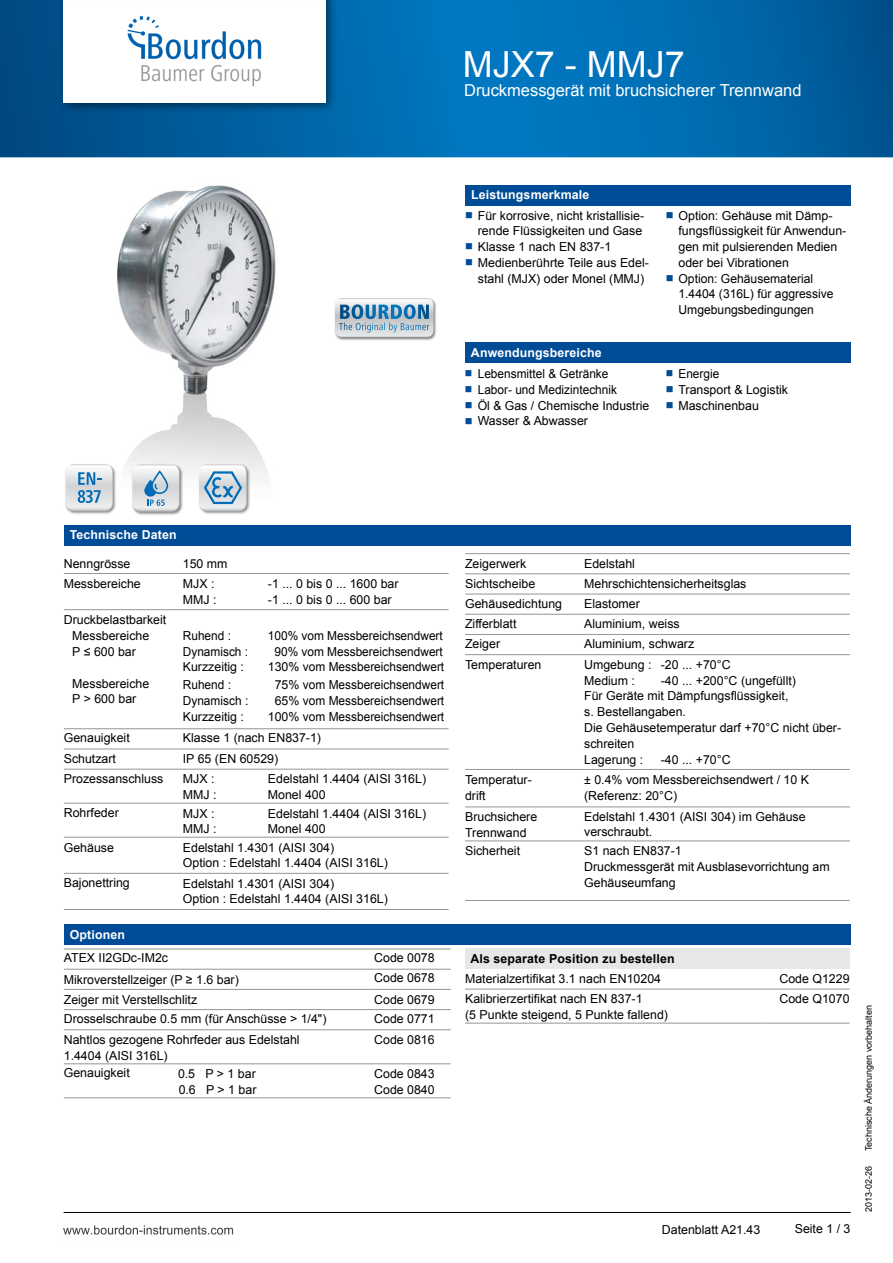
<style>
.page{position:relative;width:893px;height:1263px;background:#fff}
.page>*{position:absolute;margin:0;border:0;box-sizing:border-box;transform-origin:0 0}
.t1{font:36px "Arial";color:#fff}
.t2{font:16.5px "Arial";color:#fff}
.t3{font:12.3px/15.8px "Arial";color:#000}
.t4{font:12.3px/15.8px "Arial";color:#000;scale:.96 1}
.t5{font:700 12.3px "Arial";letter-spacing:.01em;color:#fff}
.t6{font:9px "Arial";color:#000}
.s1{font-weight:700;color:#fff}
.s2{font-weight:700}
</style>
<div class="page">
<img style="left:0;top:0;width:893px;height:1235px">
<svg style="left:466px;top:212px;width:6px;height:6px"></svg>
<svg style="left:466px;top:244px;width:6px;height:6px"></svg>
<svg style="left:466px;top:259px;width:6px;height:6px"></svg>
<svg style="left:667px;top:212px;width:6px;height:6px"></svg>
<svg style="left:667px;top:275px;width:6px;height:6px"></svg>
<svg style="left:466px;top:370px;width:6px;height:7px"></svg>
<svg style="left:466px;top:386px;width:6px;height:6px"></svg>
<svg style="left:466px;top:402px;width:6px;height:6px"></svg>
<svg style="left:466px;top:418px;width:6px;height:6px"></svg>
<svg style="left:666px;top:370px;width:6px;height:7px"></svg>
<svg style="left:667px;top:386px;width:6px;height:6px"></svg>
<svg style="left:667px;top:402px;width:6px;height:6px"></svg>
<p class="t1" style="left:463px;top:40px;width:224px">MJX7 - MMJ7</p>
<p class="t2" style="left:464px;top:80px;width:339px">Druckmessgerät mit bruchsicherer Trennwand</p>
<p class="t5" style="left:471px;top:187px;width:120px">Leistungsmerkmale</p>
<p class="t3" style="left:478px;top:208px;width:173px">Für korrosive, nicht kristallisie&shy;rende Flüssigkeiten und Gase<br>Klasse 1 nach EN 837-1<br>Medienberührte Teile aus Edel&shy;stahl (MJX) oder Monel (MMJ)</p>
<p class="t3" style="left:678px;top:208px;width:169px">Option: Gehäuse mit Dämp&shy;fungsflüssigkeit für Anwendun&shy;gen mit pulsierenden Medien oder bei Vibrationen<br>Option: Gehäusematerial<br>1.4404 (316L) für aggressive<br>Umgebungsbedingungen</p>
<p class="t5" style="left:471px;top:345px;width:132px">Anwendungsbereiche</p>
<p class="t4" style="left:478px;top:366px;width:180px">Lebensmittel &amp; Getränke<br>Labor- und Medizintechnik<br>Öl &amp; Gas / Chemische Industrie<br>Wasser &amp; Abwasser</p>
<p class="t4" style="left:678px;top:366px;width:116px">Energie<br>Transport &amp; Logistik<br>Maschinenbau</p>
<p class="t5" style="left:70px;top:527px;width:108px">Technische Daten</p>
<p class="t3" style="left:64px;top:556px;width:68px">Nenngrösse</p>
<p class="t3" style="left:183px;top:556px;width:46px">150 mm</p>
<p class="t3" style="left:64px;top:576px;width:79px">Messbereiche</p>
<p class="t3" style="left:183px;top:576px;width:33px">MJX :</p>
<p class="t3" style="left:268px;top:576px;width:132px">-1 ... 0 bis 0 ... 1600 bar</p>
<p class="t3" style="left:183px;top:591px;width:35px">MMJ :</p>
<p class="t3" style="left:268px;top:591px;width:125px">-1 ... 0 bis 0 ... 600 bar</p>
<p class="t3" style="left:72px;top:612px;width:95px;text-indent:-9px">Druckbelastbarkeit<br>Messbereiche<br>P ≤ 600 bar</p>
<p class="t3" style="left:72px;top:677px;width:79px;line-height:14.9px">Messbereiche<br>P &gt; 600 bar</p>
<p class="t4" style="left:183px;top:628px;width:52px">Ruhend :</p>
<p class="t4" style="left:268px;top:628px;width:184px">100% vom Messbereichsendwert</p>
<p class="t4" style="left:183px;top:643px;width:70px">Dynamisch :</p>
<p class="t4" style="left:274px;top:643px;width:177px">90% vom Messbereichsendwert</p>
<p class="t3" style="left:183px;top:659px;width:63px">Kurzzeitig :</p>
<p class="t3" style="left:268px;top:659px;width:178px">130% vom Messbereichsendwert</p>
<p class="t4" style="left:183px;top:677px;width:52px">Ruhend :</p>
<p class="t3" style="left:275px;top:677px;width:171px">75% vom Messbereichsendwert</p>
<p class="t4" style="left:183px;top:693px;width:70px">Dynamisch :</p>
<p class="t3" style="left:275px;top:693px;width:171px">65% vom Messbereichsendwert</p>
<p class="t3" style="left:183px;top:709px;width:63px">Kurzzeitig :</p>
<p class="t3" style="left:268px;top:709px;width:178px">100% vom Messbereichsendwert</p>
<p class="t3" style="left:64px;top:730px;width:68px">Genauigkeit</p>
<p class="t3" style="left:183px;top:730px;width:140px">Klasse 1 (nach EN837-1)</p>
<p class="t3" style="left:64px;top:751px;width:54px">Schutzart</p>
<p class="t3" style="left:183px;top:751px;width:97px">IP 65 (EN 60529)</p>
<p class="t3" style="left:64px;top:771px;width:101px">Prozessanschluss</p>
<p class="t3" style="left:183px;top:771px;width:33px">MJX :</p>
<p class="t3" style="left:268px;top:771px;width:160px">Edelstahl 1.4404 (AISI 316L)</p>
<p class="t3" style="left:183px;top:787px;width:35px">MMJ :</p>
<p class="t3" style="left:268px;top:787px;width:59px">Monel 400</p>
<p class="t3" style="left:64px;top:805px;width:57px">Rohrfeder</p>
<p class="t3" style="left:183px;top:805px;width:33px">MJX :</p>
<p class="t3" style="left:268px;top:805px;width:160px">Edelstahl 1.4404 (AISI 316L)</p>
<p class="t3" style="left:183px;top:821px;width:35px">MMJ :</p>
<p class="t3" style="left:268px;top:821px;width:59px">Monel 400</p>
<p class="t3" style="left:64px;top:839px;width:52px">Gehäuse</p>
<p class="t3" style="left:183px;top:839px;width:206px">Edelstahl 1.4301 (AISI 304)<br>Option : Edelstahl 1.4404 (AISI 316L)</p>
<p class="t3" style="left:64px;top:875px;width:68px">Bajonettring</p>
<p class="t3" style="left:183px;top:876px;width:206px">Edelstahl 1.4301 (AISI 304)<br>Option : Edelstahl 1.4404 (AISI 316L)</p>
<p class="t3" style="left:64px;top:923px;width:106px;line-height:23.5px;text-indent:6px"><span class="s1">Optionen<br></span>ATEX II2GDc-IM2c</p>
<p class="t3" style="left:374px;top:950px;width:62px">Code 0078</p>
<p class="t3" style="left:64px;top:972px;width:177px">Mikroverstellzeiger (P ≥ 1.6 bar)</p>
<p class="t3" style="left:374px;top:970px;width:62px">Code 0678</p>
<p class="t3" style="left:64px;top:992px;width:135px">Zeiger mit Verstellschlitz</p>
<p class="t3" style="left:374px;top:992px;width:62px">Code 0679</p>
<p class="t3" style="left:64px;top:1011px;width:264px">Drosselschraube 0.5 mm (für Anschüsse &gt; 1/4")</p>
<p class="t3" style="left:374px;top:1011px;width:62px">Code 0771</p>
<p class="t3" style="left:64px;top:1032px;width:237px">Nahtlos gezogene Rohrfeder aus Edelstahl<br>1.4404 (AISI 316L)</p>
<p class="t3" style="left:374px;top:1032px;width:62px">Code 0816</p>
<p class="t3" style="left:64px;top:1065px;width:68px">Genauigkeit</p>
<p class="t3" style="left:178px;top:1066px;width:80px">0.5 P &gt; 1 bar<br>0.6 P &gt; 1 bar</p>
<p class="t3" style="left:374px;top:1066px;width:62px">Code 0843<br>Code 0840</p>
<p class="t3" style="left:465px;top:556px;width:63px">Zeigerwerk</p>
<p class="t3" style="left:584px;top:556px;width:52px">Edelstahl</p>
<p class="t3" style="left:465px;top:576px;width:72px">Sichtscheibe</p>
<p class="t3" style="left:584px;top:576px;width:164px">Mehrschichtensicherheitsglas</p>
<p class="t3" style="left:465px;top:596px;width:98px">Gehäusedichtung</p>
<p class="t3" style="left:584px;top:596px;width:57px">Elastomer</p>
<p class="t3" style="left:465px;top:616px;width:53px">Zifferblatt</p>
<p class="t3" style="left:584px;top:616px;width:97px">Aluminium, weiss</p>
<p class="t3" style="left:465px;top:636px;width:37px">Zeiger</p>
<p class="t3" style="left:584px;top:636px;width:112px">Aluminium, schwarz</p>
<p class="t3" style="left:465px;top:657px;width:78px">Temperaturen</p>
<p class="t3" style="left:584px;top:657px;width:148px">Umgebung : -20 ... +70°C<br>Medium :</p>
<p class="t3" style="left:584px;top:673px;width:259px;text-indent:77px">-40 ... +200°C (ungefüllt)<br>Für Geräte mit Dämpfungsflüssigkeit,<br>s. Bestellangaben.<br>Die Gehäusetemperatur darf +70°C nicht über&shy;schreiten<br>Lagerung :</p>
<p class="t3" style="left:661px;top:751px;width:71px">-40 ... +70°C</p>
<p class="t3" style="left:465px;top:772px;width:68px">Temperatur&shy;drift</p>
<p class="t3" style="left:584px;top:772px;width:226px">± 0.4% vom Messbereichsendwert / 10 K (Referenz: 20°C)</p>
<p class="t3" style="left:465px;top:809px;width:74px">Bruchsichere<br>Trennwand</p>
<p class="t3" style="left:584px;top:810px;width:223px;line-height:14.9px">Edelstahl 1.4301 (AISI 304) im Gehäuse verschraubt.</p>
<p class="t3" style="left:465px;top:843px;width:57px">Sicherheit</p>
<p class="t3" style="left:584px;top:843px;width:247px">S1 nach EN837-1<br>Druckmessgerät mit Ausblasevorrichtung am<br>Gehäuseumfang</p>
<p class="t3" style="left:465px;top:949px;width:211px;line-height:20.2px;text-indent:5px"><span class="s2">Als separate Position zu bestellen<br></span>Materialzertifikat 3.1 nach EN10204</p>
<p class="t3" style="left:779px;top:971px;width:72px">Code Q1229</p>
<p class="t3" style="left:465px;top:991px;width:204px">Kalibrierzertifikat nach EN 837-1<br>(5 Punkte steigend, 5 Punkte fallend)</p>
<p class="t3" style="left:779px;top:991px;width:72px">Code Q1070</p>
<p class="t3" style="left:662px;top:1221px;width:100px">Datenblatt A21.43</p>
<p class="t3" style="left:795px;top:1221px;width:57px">Seite 1 / 3</p>
<p class="t6" style="left:863px;top:1151px;width:148px;rotate:-90deg">Technische Änderungen vorbehalten</p>
<p class="t6" style="left:863px;top:1212px;width:48px;rotate:-90deg">2013-02-26</p>
</div>
